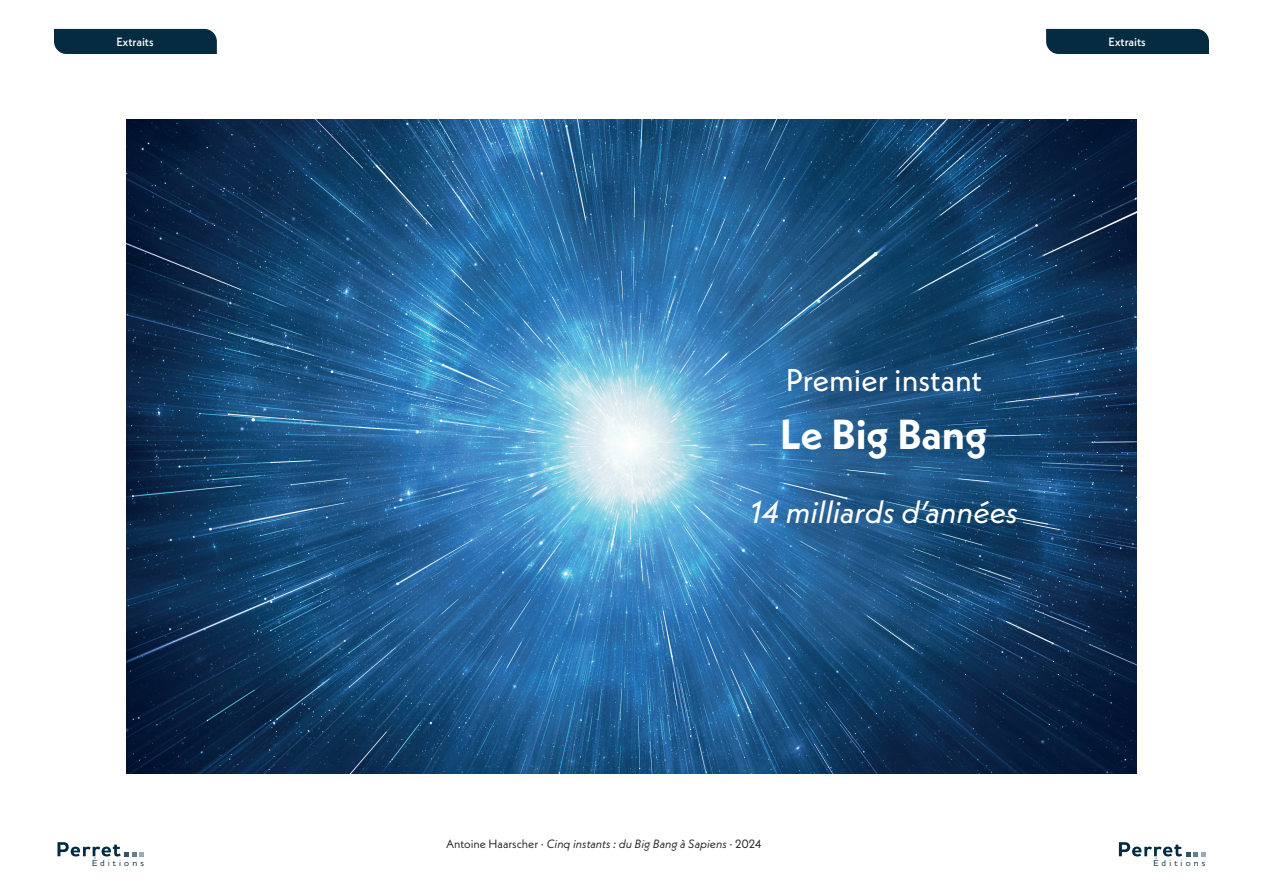
<style>
.page{position:relative;width:1263px;height:893px;background:#fff}
.page>*{position:absolute;margin:0;border:0;box-sizing:border-box;transform-origin:0 0}
.t1{font:700 42px "Neue Kabel";color:#fff}
.t2{font:italic 31.5px "Neue Kabel";color:#fff}
.t3{font:31.5px "Neue Kabel";color:#fff}
.t4{font:italic 12px "Neue Kabel";color:#231f20}
.t5{font:500 12px "Neue Kabel";color:#fff}
.t6{font:500 8.85px "Houschka Pro";letter-spacing:.355em;color:#022b41}
.s1{font-style:normal}
</style>
<div class="page">
<div style="left:54px;top:29px;width:163px;height:25px;background:#052b40"></div>
<div style="left:1046px;top:29px;width:163px;height:25px;background:#052b40"></div>
<img style="left:126px;top:120px;width:1011px;height:653px">
<svg style="left:1119px;top:842px;width:86px;height:14px"></svg>
<svg style="left:57px;top:842px;width:87px;height:14px"></svg>
<p class="t5" style="left:116px;top:34px;width:39px">Extraits</p>
<p class="t5" style="left:1108px;top:34px;width:39px">Extraits</p>
<h2 class="t3" style="left:786px;top:360px;width:198px">Premier instant</h2>
<h1 class="t1" style="left:780px;top:407px;width:209px">Le Big Bang</h1>
<h2 class="t2" style="left:749px;top:493px;width:270px">14 milliards d’années</h2>
<p class="t4" style="left:446px;top:836px;width:317px"><span class="s1">Antoine Haarscher ·</span> Cinq instants : du Big Bang à Sapiens <span class="s1">· 2024</span></p>
<p class="t6" style="left:92px;top:858px;width:53px">Éditions</p>
<p class="t6" style="left:1153px;top:858px;width:53px">Éditions</p>
</div>
